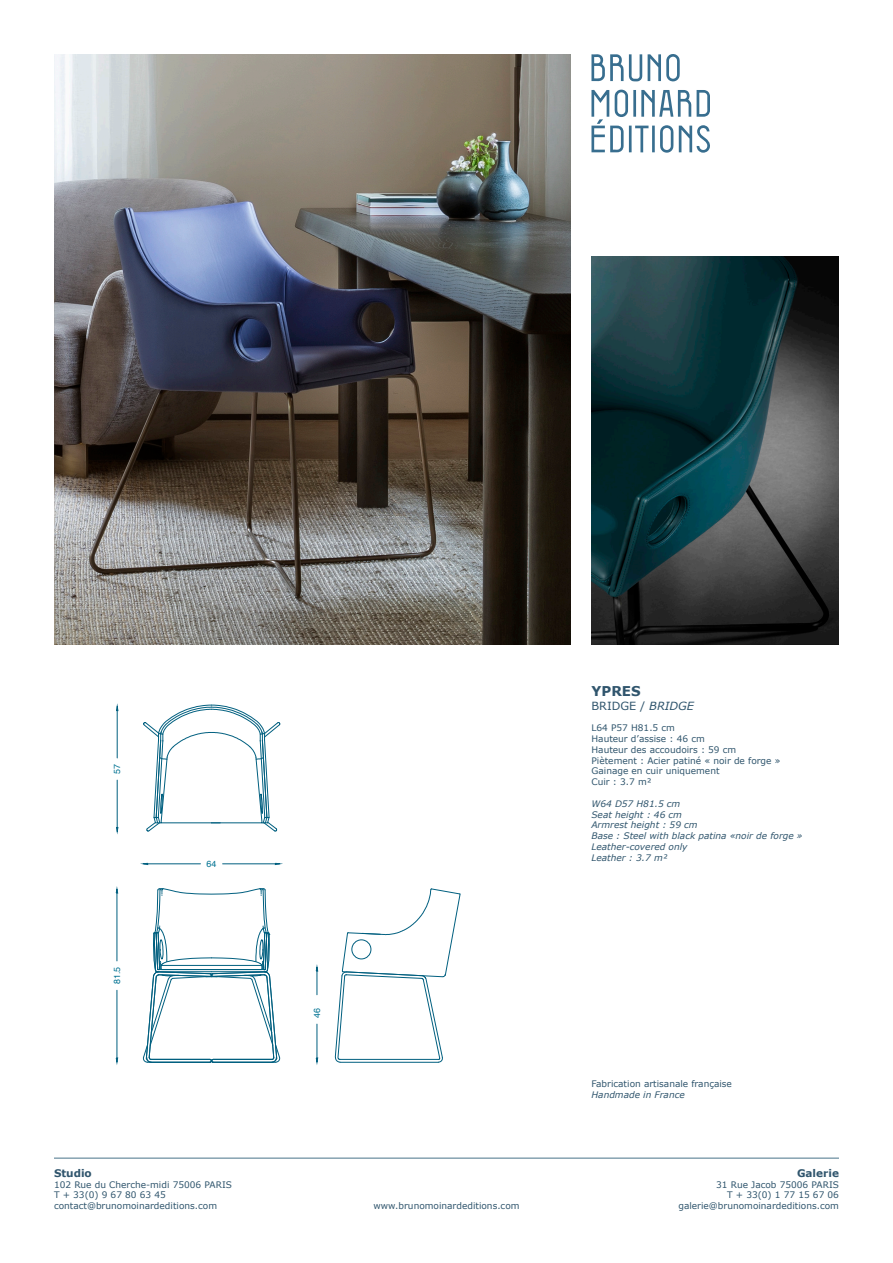
<style>
.page{position:relative;width:893px;height:1263px;background:#fff}
.page>*{position:absolute;margin:0;border:0;box-sizing:border-box;transform-origin:0 0}
.t1{font:700 13.5px "Verdana";color:#30556d}
.t2{font:11.25px "Verdana";color:#30556d}
.t3{font:700 10.5px "Verdana";color:#30556d}
.t4{font:9px/10.8px "Verdana";color:#30556d;text-align:right}
.t5{font:italic 9px "Verdana";color:#30556d}
.t6{font:8.85px "Helvetica";color:#007292}
.s1{font-style:italic}
</style>
<div class="page">
<hr style="left:54px;top:1158px;width:785px;height:1px;background:#49748a">
<svg style="left:591px;top:54px;width:51px;height:27px"></svg>
<svg style="left:648px;top:54px;width:32px;height:28px"></svg>
<svg style="left:591px;top:89px;width:119px;height:64px"></svg>
<img style="left:54px;top:54px;width:516px;height:590px">
<img style="left:591px;top:256px;width:248px;height:388px">
<svg style="left:143px;top:888px;width:137px;height:175px"></svg>
<svg style="left:334px;top:888px;width:127px;height:175px"></svg>
<div style="left:351px;top:939px;width:20px;height:20px;border:1px solid #005f7f;border-radius:50%"></div>
<svg style="left:143px;top:704px;width:138px;height:128px"></svg>
<hr style="left:148px;top:863px;width:52px;height:1px;background:#005f7f">
<hr style="left:223px;top:863px;width:52px;height:1px;background:#005f7f">
<svg style="left:142px;top:863px;width:6px;height:2px"></svg>
<svg style="left:275px;top:863px;width:6px;height:2px"></svg>
<hr style="left:117px;top:780px;width:1px;height:47px;background:#005f7f">
<hr style="left:117px;top:711px;width:1px;height:47px;background:#005f7f">
<svg style="left:116px;top:827px;width:2px;height:6px"></svg>
<svg style="left:116px;top:705px;width:2px;height:6px"></svg>
<hr style="left:117px;top:893px;width:1px;height:68px;background:#005f7f">
<hr style="left:117px;top:990px;width:1px;height:68px;background:#005f7f">
<hr style="left:317px;top:1024px;width:1px;height:34px;background:#005f7f">
<svg style="left:316px;top:966px;width:2px;height:29px"></svg>
<p class="t6" style="left:110px;top:774px;width:11px;rotate:-90deg">57</p>
<p class="t6" style="left:110px;top:984px;width:19px;rotate:-90deg">81.5</p>
<p class="t6" style="left:207px;top:857px;width:11px">64</p>
<p class="t3" style="left:54px;top:1166px;width:39px">Studio</p>
<p class="t4" style="left:54px;top:1179px;width:180px;text-align:left">102 Rue du Cherche-midi 75006 PARIS<br>T + 33(0) 9 67 80 63 45 contact@brunomoinardeditions.com</p>
<p class="t1" style="left:591px;top:682px;width:51px">YPRES</p>
<p class="t2" style="left:591px;top:698px;width:104px">BRIDGE / <span class="s1">BRIDGE</span></p>
<p class="t4" style="left:591px;top:723px;width:85px">L64 P57 H81.5 cm</p>
<p class="t4" style="left:591px;top:733px;width:115px">Hauteur d’assise : 46 cm</p>
<p class="t4" style="left:591px;top:744px;width:146px">Hauteur des accoudoirs : 59 cm</p>
<p class="t4" style="left:591px;top:755px;width:191px">Piètement : Acier patiné « noir de forge »</p>
<p class="t4" style="left:591px;top:766px;width:130px">Gainage en cuir uniquement</p>
<p class="t4" style="left:591px;top:777px;width:62px">Cuir : 3.7 m²</p>
<p class="t5" style="left:591px;top:798px;width:90px">W64 D57 H81.5 cm</p>
<p class="t5" style="left:591px;top:808px;width:92px">Seat height : 46 cm</p>
<p class="t5" style="left:591px;top:819px;width:108px">Armrest height : 59 cm</p>
<p class="t5" style="left:591px;top:830px;width:213px">Base : Steel with black patina «noir de forge »</p>
<p class="t5" style="left:591px;top:841px;width:98px">Leather-covered only</p>
<p class="t5" style="left:591px;top:852px;width:78px">Leather : 3.7 m²</p>
<p class="t6" style="left:310px;top:1018px;width:11px;rotate:-90deg">46</p>
<p class="t4" style="left:591px;top:1078px;width:142px">Fabrication artisanale française</p>
<p class="t5" style="left:591px;top:1089px;width:95px">Handmade in France</p>
<p class="t3" style="left:797px;top:1166px;width:43px">Galerie</p>
<p class="t4" style="left:716px;top:1179px;width:124px">31 Rue Jacob 75006 PARIS<br>T + 33(0) 1 77 15 67 06</p>
<p class="t4" style="left:373px;top:1201px;width:148px">www.brunomoinardeditions.com</p>
<p class="t4" style="left:678px;top:1201px;width:162px">galerie@brunomoinardeditions.com</p>
</div>
